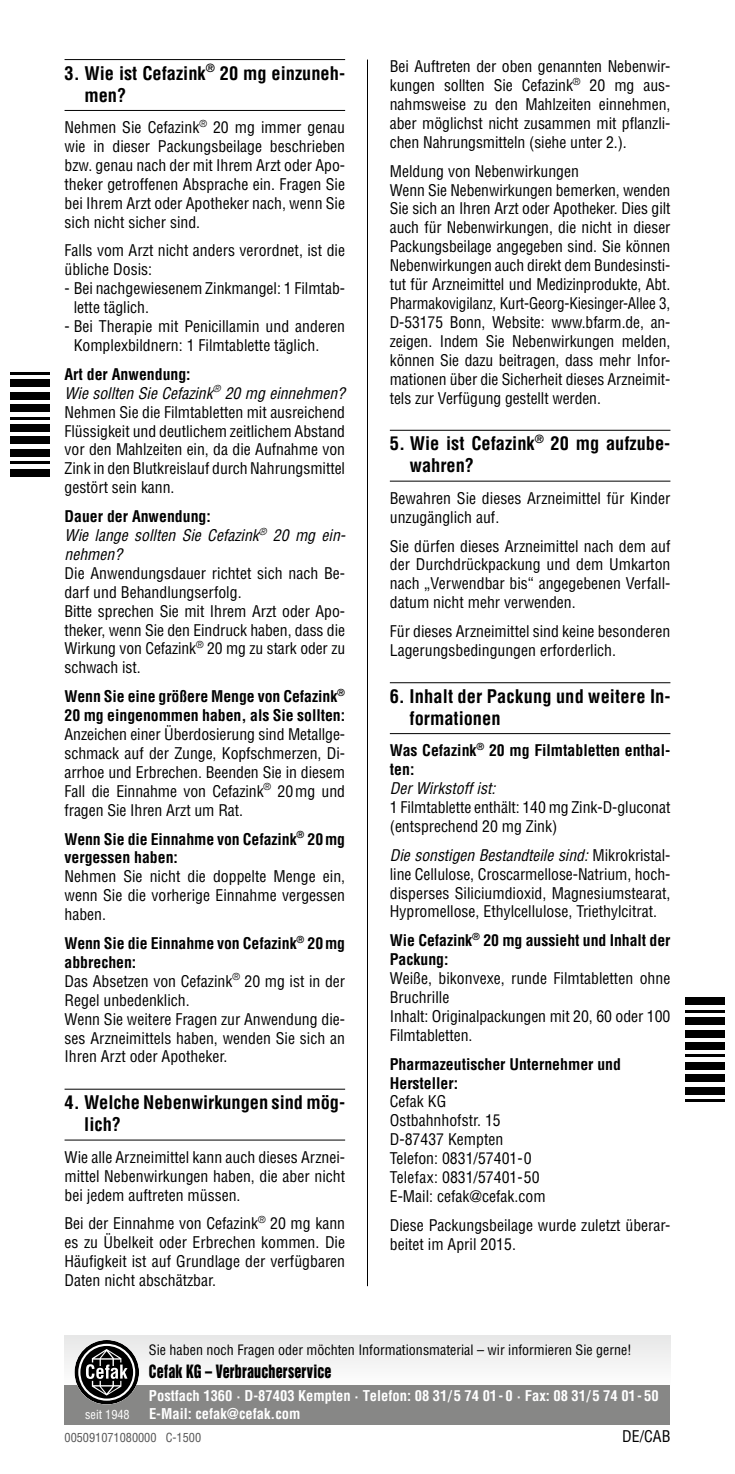
<style>
.page{position:relative;width:735px;height:1474px;background:#fff}
.page>*{position:absolute;margin:0;border:0;box-sizing:border-box;transform-origin:0 0}
.t1{font:700 condensed 18.38px/22.1px "Helvetica";color:#000}
.t2{font:16.8px "Helvetica Inserat";letter-spacing:.015em;color:#000;scale:.83 1}
.t3{font:condensed 15.75px/18.9px "Helvetica";color:#000}
.t4{font:700 condensed 15.75px/18.9px "Helvetica";letter-spacing:-.005em;color:#000}
.t5{font:italic condensed 15.75px/18.9px "Helvetica";color:#000}
.t6{font:700 condensed 14.53px "Helvetica";color:#fff}
.t7{font:condensed 14px "Helvetica";color:#000}
.t8{font:condensed 12.25px "Helvetica";color:#565656}
.t9{font:condensed 12.25px "Helvetica";color:#fff}
.s1{font-weight:700}
.s2{font-style:italic}
.s3{font-weight:700;font-style:normal}
</style>
<div class="page">
<hr style="left:367px;top:60px;width:1px;height:1226px;background:#000">
<hr style="left:64px;top:59px;width:281px;height:1px;background:#000">
<hr style="left:64px;top:110px;width:281px;height:1px;background:#000">
<hr style="left:64px;top:1088px;width:281px;height:1px;background:#000">
<hr style="left:64px;top:1139px;width:281px;height:1px;background:#000">
<hr style="left:389px;top:430px;width:281px;height:1px;background:#000">
<hr style="left:389px;top:481px;width:281px;height:1px;background:#000">
<hr style="left:389px;top:682px;width:281px;height:1px;background:#000">
<hr style="left:389px;top:733px;width:281px;height:1px;background:#000">
<div style="left:64px;top:1334px;width:606px;height:52px;background:#f2f2f2"></div>
<div style="left:64px;top:1384px;width:606px;height:40px;background:#878786"></div>
<svg style="left:74px;top:1340px;width:65px;height:64px"></svg>
<hr style="left:10px;top:372px;width:40px;height:3px;background:#000">
<div style="left:10px;top:379px;width:40px;height:8px;background:#000"></div>
<div style="left:10px;top:392px;width:40px;height:7px;background:#000"></div>
<div style="left:10px;top:404px;width:40px;height:8px;background:#000"></div>
<hr style="left:10px;top:417px;width:40px;height:2px;background:#000">
<div style="left:10px;top:424px;width:40px;height:8px;background:#000"></div>
<div style="left:10px;top:437px;width:40px;height:7px;background:#000"></div>
<div style="left:10px;top:449px;width:40px;height:7px;background:#000"></div>
<hr style="left:10px;top:461px;width:40px;height:3px;background:#000">
<div style="left:10px;top:469px;width:40px;height:7px;background:#000"></div>
<hr style="left:685px;top:1099px;width:39px;height:2px;background:#000">
<div style="left:685px;top:1086px;width:39px;height:8px;background:#000"></div>
<div style="left:685px;top:1074px;width:39px;height:7px;background:#000"></div>
<div style="left:685px;top:1062px;width:39px;height:7px;background:#000"></div>
<hr style="left:685px;top:1054px;width:39px;height:3px;background:#000">
<div style="left:685px;top:1042px;width:39px;height:7px;background:#000"></div>
<div style="left:685px;top:1029px;width:39px;height:8px;background:#000"></div>
<div style="left:685px;top:1017px;width:39px;height:7px;background:#000"></div>
<hr style="left:685px;top:1009px;width:39px;height:3px;background:#000">
<div style="left:685px;top:997px;width:39px;height:8px;background:#000"></div>
<p class="t1" style="left:84px;top:62px;width:262px;text-indent:-20px">3. Wie ist Cefazink<sup>®</sup> 20 mg einzuneh&shy;men?</p>
<p class="t3" style="left:64px;top:118px;width:282px;text-align:justify">Nehmen Sie Cefazink<sup>®</sup> 20 mg immer genau wie in dieser Packungsbeilage beschrieben bzw. genau nach der mit Ihrem Arzt oder Apo&shy;theker getroffenen Absprache ein. Fragen Sie bei Ihrem Arzt oder Apotheker nach, wenn Sie sich nicht sicher sind.</p>
<p class="t3" style="left:64px;top:241px;width:282px">Falls vom Arzt nicht anders verordnet, ist die übliche Dosis:</p>
<p class="t3" style="left:74px;top:279px;width:271px;text-indent:-9px">- Bei nachgewiesenem Zinkmangel: 1 Filmtab&shy;lette täglich.</p>
<p class="t3" style="left:74px;top:317px;width:273px;text-indent:-9px">- Bei Therapie mit Penicillamin und anderen<br>Komplexbildnern: 1 Filmtablette täglich.</p>
<p class="t3" style="left:64px;top:364px;width:282px"><span class="s1">Art der Anwendung:<br></span><span class="s2">Wie sollten Sie Cefazink</span><sup>®</sup> <span class="s2">20 mg einnehmen?<br></span>Nehmen Sie die Filmtabletten mit ausreichend Flüssigkeit und deutlichem zeitlichem Abstand vor den Mahlzeiten ein, da die Aufnahme von Zink in den Blutkreislauf durch Nahrungsmittel gestört sein kann.</p>
<p class="t5" style="left:64px;top:507px;width:282px"><span class="s3">Dauer der Anwendung:<br></span>Wie lange sollten Sie Cefazink<sup>®</sup> 20 mg ein&shy;nehmen?</p>
<p class="t3" style="left:64px;top:563px;width:282px">Die Anwendungsdauer richtet sich nach Be&shy;darf und Behandlungserfolg.<br>Bitte sprechen Sie mit Ihrem Arzt oder Apo&shy;theker, wenn Sie den Eindruck haben, dass die Wirkung von Cefazink<sup>®</sup> 20 mg zu stark oder zu schwach ist.</p>
<p class="t4" style="left:64px;top:687px;width:282px">Wenn Sie eine größere Menge von Cefazink<sup>®<br></sup>20 mg eingenommen haben, als Sie sollten:</p>
<p class="t3" style="left:64px;top:724px;width:282px;text-align:justify">Anzeichen einer Überdosierung sind Metallge&shy;schmack auf der Zunge, Kopfschmerzen, Di&shy;arrhoe und Erbrechen. Beenden Sie in diesem Fall die Einnahme von Cefazink<sup>®</sup> 20mg und fragen Sie Ihren Arzt um Rat.</p>
<p class="t4" style="left:64px;top:829px;width:282px">Wenn Sie die Einnahme von Cefazink<sup>®</sup> 20mg vergessen haben:</p>
<p class="t3" style="left:64px;top:867px;width:282px;text-align:justify">Nehmen Sie nicht die doppelte Menge ein, wenn Sie die vorherige Einnahme vergessen haben.</p>
<p class="t3" style="left:64px;top:933px;width:282px"><span class="s1">Wenn Sie die Einnahme von Cefazink</span><sup>®</sup> <span class="s1">20mg abbrechen:<br></span>Das Absetzen von Cefazink<sup>®</sup> 20 mg ist in der<br>Regel unbedenklich.<br>Wenn Sie weitere Fragen zur Anwendung die&shy;ses Arzneimittels haben, wenden Sie sich an<br>Ihren Arzt oder Apotheker.</p>
<p class="t1" style="left:84px;top:1091px;width:262px;text-indent:-20px">4. Welche Nebenwirkungen sind mög&shy;lich?</p>
<p class="t3" style="left:64px;top:1147px;width:282px;text-align:justify">Wie alle Arzneimittel kann auch dieses Arznei&shy;mittel Nebenwirkungen haben, die aber nicht bei jedem auftreten müssen.</p>
<p class="t3" style="left:64px;top:1213px;width:282px;text-align:justify">Bei der Einnahme von Cefazink<sup>®</sup> 20 mg kann es zu Übelkeit oder Erbrechen kommen. Die Häufigkeit ist auf Grundlage der verfügbaren Daten nicht abschätzbar.</p>
<p class="t3" style="left:389px;top:57px;width:282px;text-align:justify">Bei Auftreten der oben genannten Nebenwir&shy;kungen sollten Sie Cefazink<sup>®</sup> 20 mg aus&shy;nahmsweise zu den Mahlzeiten einnehmen, aber möglichst nicht zusammen mit pflanzli&shy;chen Nahrungsmitteln (siehe unter 2.).</p>
<p class="t3" style="left:389px;top:161px;width:282px">Meldung von Nebenwirkungen<br>Wenn Sie Nebenwirkungen bemerken, wenden Sie sich an Ihren Arzt oder Apotheker. Dies gilt auch für Nebenwirkungen, die nicht in dieser Packungsbeilage angegeben sind. Sie können Nebenwirkungen auch direkt dem Bundesinsti&shy;tut für Arzneimittel und Medizinprodukte, Abt.<br>Pharmakovigilanz, Kurt-Georg-Kiesinger-Allee 3, D-53175 Bonn, Website: www.bfarm.de, an&shy;zeigen. Indem Sie Nebenwirkungen melden, können Sie dazu beitragen, dass mehr Infor&shy;mationen über die Sicherheit dieses Arzneimit&shy;tels zur Verfügung gestellt werden.</p>
<p class="t1" style="left:409px;top:432px;width:262px;text-indent:-20px">5. Wie ist Cefazink<sup>®</sup> 20 mg aufzube&shy;wahren?</p>
<p class="t3" style="left:389px;top:488px;width:282px">Bewahren Sie dieses Arzneimittel für Kinder unzugänglich auf.</p>
<p class="t3" style="left:389px;top:536px;width:282px;text-align:justify">Sie dürfen dieses Arzneimittel nach dem auf der Durchdrückpackung und dem Umkarton nach „Verwendbar bis“ angegebenen Verfall&shy;datum nicht mehr verwenden.</p>
<p class="t3" style="left:389px;top:621px;width:282px">Für dieses Arzneimittel sind keine besonderen<br>Lagerungsbedingungen erforderlich.</p>
<p class="t1" style="left:409px;top:685px;width:262px;text-indent:-20px">6. Inhalt der Packung und weitere In&shy;formationen</p>
<p class="t4" style="left:389px;top:741px;width:282px">Was Cefazink<sup>®</sup> 20 mg Filmtabletten enthal&shy;ten:</p>
<p class="t5" style="left:389px;top:778px;width:107px">Der Wirkstoff ist:</p>
<p class="t3" style="left:389px;top:797px;width:282px">1 Filmtablette enthält: 140 mg Zink-D-gluconat (entsprechend 20 mg Zink)</p>
<p class="t3" style="left:389px;top:845px;width:282px;text-align:justify"><span class="s2">Die sonstigen Bestandteile sind:</span> Mikrokristal&shy;line Cellulose, Croscarmellose-Natrium, hoch&shy;disperses Siliciumdioxid, Magnesiumstearat, Hypromellose, Ethylcellulose, Triethylcitrat.</p>
<p class="t4" style="left:389px;top:931px;width:282px">Wie Cefazink<sup>®</sup> 20 mg aussieht und Inhalt der<br>Packung:</p>
<p class="t3" style="left:389px;top:968px;width:282px">Weiße, bikonvexe, runde Filmtabletten ohne<br>Bruchrille<br>Inhalt: Originalpackungen mit 20, 60 oder 100<br>Filmtabletten.</p>
<p class="t4" style="left:389px;top:1054px;width:232px">Pharmazeutischer Unternehmer und<br>Hersteller:</p>
<p class="t3" style="left:389px;top:1092px;width:157px">Cefak KG<br>Ostbahnhofstr. 15<br>D-87437 Kempten<br>Telefon: 0831/57401-0<br>Telefax: 0831/57401-50<br>E-Mail: cefak@cefak.com</p>
<p class="t3" style="left:389px;top:1215px;width:280px">Diese Packungsbeilage wurde zuletzt überar&shy;beitet im April 2015.</p>
<p class="t7" style="left:149px;top:1340px;width:484px">Sie haben noch Fragen oder möchten Informationsmaterial – wir informieren Sie gerne!</p>
<p class="t2" style="left:149px;top:1361px;width:221px">Cefak KG – Verbraucherservice</p>
<p class="t6" style="left:149px;top:1386px;width:511px">Postfach 1360 · D-87403 Kempten · Telefon: 08 31/5 74 01 - 0 · Fax: 08 31/5 74 01 - 50</p>
<p class="t9" style="left:85px;top:1406px;width:46px">seit 1948</p>
<p class="t6" style="left:149px;top:1404px;width:153px">E-Mail: cefak@cefak.com</p>
<p class="t8" style="left:64px;top:1429px;width:138px">005091071080000 C-1500</p>
<p class="t3" style="left:622px;top:1426px;width:50px">DE/CAB</p>
</div>
